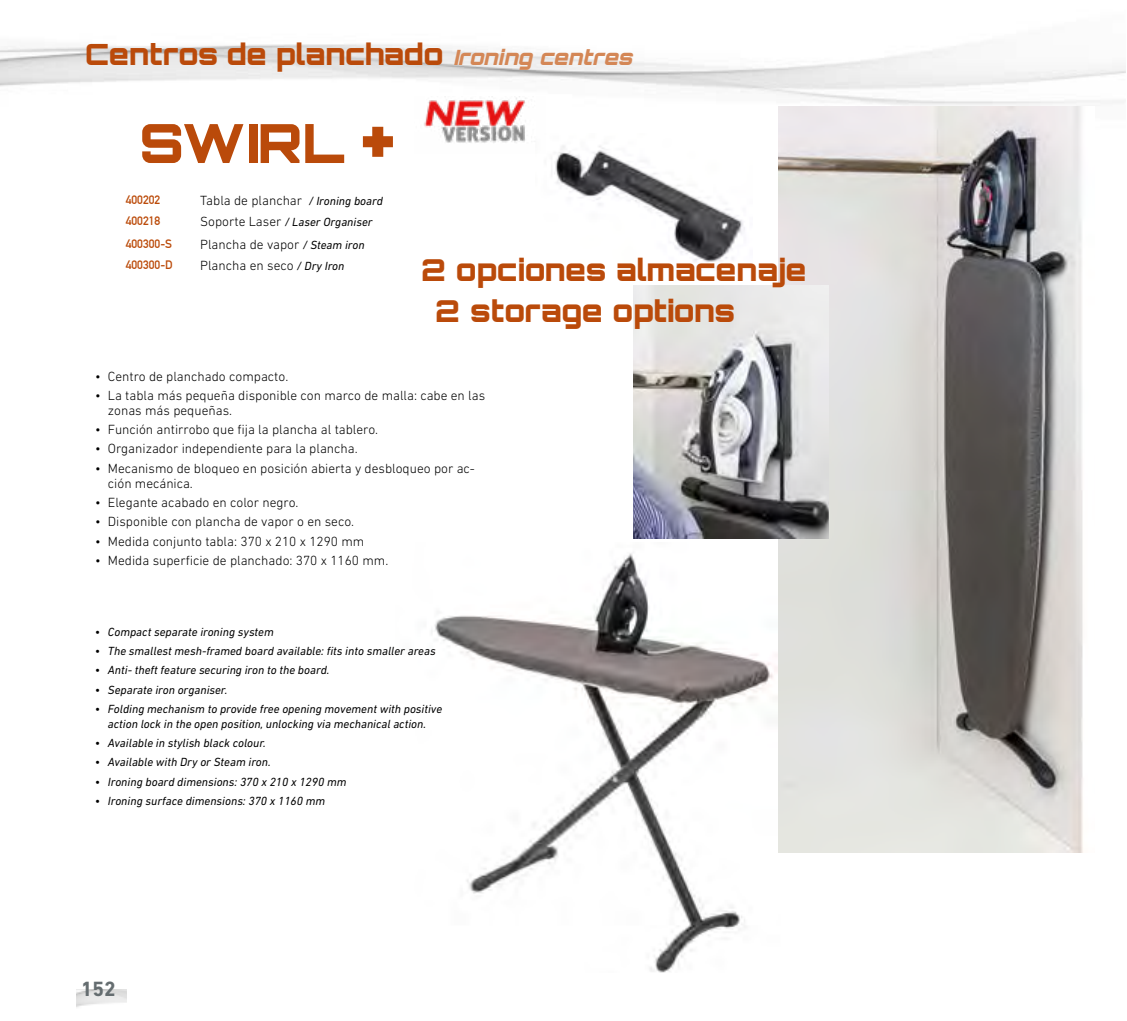
<style>
.page{position:relative;width:1127px;height:1021px;background:#fff}
.page>*{position:absolute;margin:0;border:0;box-sizing:border-box;transform-origin:0 0}
.t1{font:900 54px "Orbitron";color:#ba4a0a}
.t2{font:900 30.3px/41.4px "Orbitron";color:#ba4a0a}
.t3{font:900 29.25px "Orbitron";color:#ba4a0a}
.t4{font:700 21px "DIN Next LT Pro";color:#656d70}
.t5{font:300 13.5px/15px "DIN Next LT Pro";color:#000}
.t6{font:italic 12px/15px "DIN Next LT Pro";color:#000;text-align:center}
.t7{font:700 12px/20.7px "DIN Alternate";color:#bb4b0a}
.s1{font-style:italic;font-size:21px;color:#d48756}
.s2{font-size:72px}
.s3{font-weight:400;font-style:italic;font-size:12px}
.s4{font-weight:300;font-style:normal;font-size:13.5px}
</style>
<div class="page">
<img style="left:77px;top:989px;width:49px;height:18px">
<img style="left:431px;top:553px;width:347px;height:419px">
<img style="left:778px;top:106px;width:306px;height:747px">
<img style="left:634px;top:286px;width:195px;height:252px">
<img style="left:555px;top:145px;width:190px;height:117px">
<img style="left:416px;top:96px;width:119px;height:47px">
<h3 class="t3" style="left:85px;top:36px;width:554px">Centros de planchado <span class="s1">Ironing centres</span></h3>
<h1 class="t1" style="left:139px;top:110px;width:256px">SWIRL <span class="s2">+</span></h1>
<p class="t7" style="left:126px;top:189px;width:36px">400202<br>400218</p>
<p class="t7" style="left:126px;top:232px;width:49px">400300-S<br>400300-D</p>
<p class="t5" style="left:200px;top:193px;width:184px">Tabla de planchar <span class="s3">/ Ironing board</span></p>
<p class="t6" style="left:200px;top:214px;width:174px"><span class="s4">Soporte Laser</span> / Laser Organiser</p>
<p class="t5" style="left:200px;top:234px;width:166px;line-height:21px">Plancha de vapor <span class="s3">/ Steam iron<br></span>Plancha en seco <span class="s3">/ Dry Iron</span></p>
<h2 class="t2" style="left:435px;top:249px;width:373px;text-indent:-14px">2 opciones almacenaje<br>2 storage options</h2>
<p class="t5" style="left:95px;top:368px;width:195px">• Centro de planchado compacto.</p>
<p class="t5" style="left:108px;top:387px;width:379px;text-indent:-13px">• La tabla más pequeña disponible con marco de malla: cabe en las zonas más pequeñas.</p>
<p class="t5" style="left:95px;top:422px;width:285px">• Función antirrobo que fija la plancha al tablero.</p>
<p class="t5" style="left:95px;top:441px;width:264px">• Organizador independiente para la plancha.</p>
<p class="t5" style="left:108px;top:460px;width:369px;text-indent:-13px">• Mecanismo de bloqueo en posición abierta y desbloqueo por ac&shy;ción mecánica.</p>
<p class="t5" style="left:95px;top:494px;width:205px">• Elegante acabado en color negro.</p>
<p class="t5" style="left:95px;top:514px;width:260px">• Disponible con plancha de vapor o en seco.</p>
<p class="t5" style="left:95px;top:533px;width:271px">• Medida conjunto tabla: 370 x 210 x 1290 mm</p>
<p class="t5" style="left:95px;top:552px;width:295px">• Medida superficie de planchado: 370 x 1160 mm.</p>
<p class="t6" style="left:95px;top:624px;width:180px">• Compact separate ironing system</p>
<p class="t6" style="left:95px;top:643px;width:342px">• The smallest mesh-framed board available: fits into smaller areas</p>
<p class="t6" style="left:95px;top:662px;width:236px">• Anti- theft feature securing iron to the board.</p>
<p class="t6" style="left:95px;top:681px;width:134px">• Separate iron organiser.</p>
<p class="t6" style="left:95px;top:701px;width:349px">• Folding mechanism to provide free opening movement with positive action lock in the open position, unlocking via mechanical action.</p>
<p class="t6" style="left:95px;top:735px;width:172px">• Available in stylish black colour.</p>
<p class="t6" style="left:95px;top:754px;width:177px">• Available with Dry or Steam iron.</p>
<p class="t6" style="left:95px;top:773px;width:253px">• Ironing board dimensions: 370 x 210 x 1290 mm</p>
<p class="t6" style="left:95px;top:793px;width:232px">• Ironing surface dimensions: 370 x 1160 mm</p>
<h3 class="t4" style="left:81px;top:976px;width:37px">152</h3>
</div>
